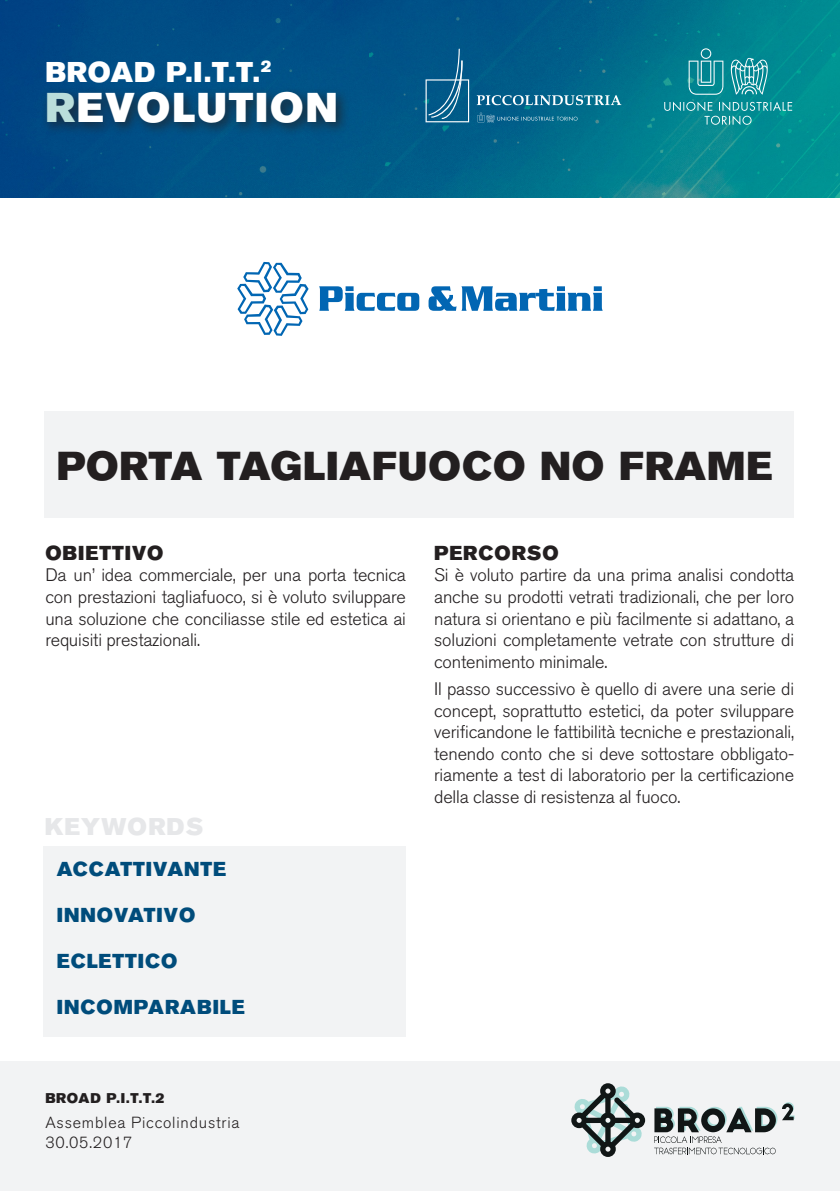
<style>
.page{position:relative;width:840px;height:1191px;background:#fff}
.page>*{position:absolute;margin:0;border:0;box-sizing:border-box;transform-origin:0 0}
.t1{font:41.2px "Akzidenz Grotesk BQ Super";letter-spacing:.05em;color:#fff}
.titolo{font:40px "Akzidenz Grotesk BQ Super";letter-spacing:.025em;color:#231f20}
.t2{font:28.4px "Akzidenz Grotesk BQ Super";letter-spacing:.03em;color:#fff}
.t3{font:24px "Akzidenz Grotesk BQ Super";letter-spacing:.05em;color:#e6e7e9}
.keyword{font:20px "Akzidenz Grotesk BQ Super";letter-spacing:.05em;color:#004c7b}
.titolo_2{font:20px "Akzidenz Grotesk BQ Super";letter-spacing:.05em;color:#231f20}
.testo{font:300 18px/21.6px "Akzidenz Grotesk BQ";letter-spacing:-.01em;color:#231f20;text-align:justify}
.t4{font:300 16px/19.2px "Akzidenz Grotesk BQ";letter-spacing:.05em;color:#231f20}
.t5{font:14px "Akzidenz Grotesk BQ Super";letter-spacing:.05em;color:#231f20}
.s1{color:#badedb}
</style>
<div class="page">
<img style="left:0;top:0;width:839px;height:198px">
<div style="left:0;top:1061px;width:839px;height:130px;background:#f2f3f4"></div>
<div style="left:45px;top:411px;width:748px;height:107px;background:#f2f3f4"></div>
<svg style="left:476px;top:95px;width:145px;height:10px"></svg>
<svg style="left:425px;top:49px;width:44px;height:73px"></svg>
<svg style="left:477px;top:113px;width:100px;height:10px"></svg>
<svg style="left:664px;top:102px;width:127px;height:23px"></svg>
<svg style="left:730px;top:58px;width:37px;height:37px"></svg>
<svg style="left:688px;top:48px;width:35px;height:47px"></svg>
<div style="left:44px;top:845px;width:362px;height:191px;background:#f2f3f4"></div>
<div style="left:40px;top:85px;width:311px;height:52px;background:#231f20;opacity:.75"></div>
<svg style="left:571px;top:1083px;width:73px;height:74px"></svg>
<svg style="left:654px;top:1102px;width:140px;height:52px"></svg>
<svg style="left:319px;top:286px;width:100px;height:25px"></svg>
<svg style="left:428px;top:286px;width:174px;height:25px"></svg>
<svg style="left:237px;top:262px;width:71px;height:74px"></svg>
<h3 class="t2" style="left:45px;top:55px;width:227px">BROAD P.I.T.T.<sup>2</sup></h3>
<h1 class="t1" style="left:45px;top:84px;width:293px"><span class="s1">R</span>EVOLUTION</h1>
<p class="titolo" style="left:57px;top:443px;width:716px">PORTA TAGLIAFUOCO NO FRAME</p>
<p class="titolo_2" style="left:45px;top:541px;width:119px">OBIETTIVO</p>
<p class="testo" style="left:45px;top:564px;width:362px">Da un’ idea commerciale, per una porta tecnica con prestazioni tagliafuoco, si è voluto sviluppare una soluzione che conciliasse stile ed estetica ai requisiti prestazionali.</p>
<h3 class="t3" style="left:45px;top:812px;width:160px">KEYWORDS</h3>
<p class="keyword" style="left:57px;top:857px;width:171px">ACCATTIVANTE</p>
<p class="keyword" style="left:57px;top:903px;width:140px">INNOVATIVO</p>
<p class="keyword" style="left:57px;top:949px;width:122px">ECLETTICO</p>
<p class="keyword" style="left:57px;top:995px;width:189px">INCOMPARABILE</p>
<p class="titolo_2" style="left:434px;top:541px;width:126px">PERCORSO</p>
<p class="testo" style="left:434px;top:564px;width:361px">Si è voluto partire da una prima analisi condotta anche su prodotti vetrati tradizionali, che per loro natura si orientano e più facilmente si adattano, a soluzioni completamente vetrate con strutture di contenimento minimale.</p>
<p class="testo" style="left:434px;top:678px;width:361px">Il passo successivo è quello di avere una serie di concept, soprattutto estetici, da poter sviluppare verificandone le fattibilità tecniche e prestazionali, tenendo conto che si deve sottostare obbligato&shy;riamente a test di laboratorio per la certificazione della classe di resistenza al fuoco.</p>
<p class="t5" style="left:45px;top:1089px;width:121px">BROAD P.I.T.T.2</p>
<p class="t4" style="left:45px;top:1113px;width:195px">Assemblea Piccolindustria<br>30.05.2017</p>
</div>
